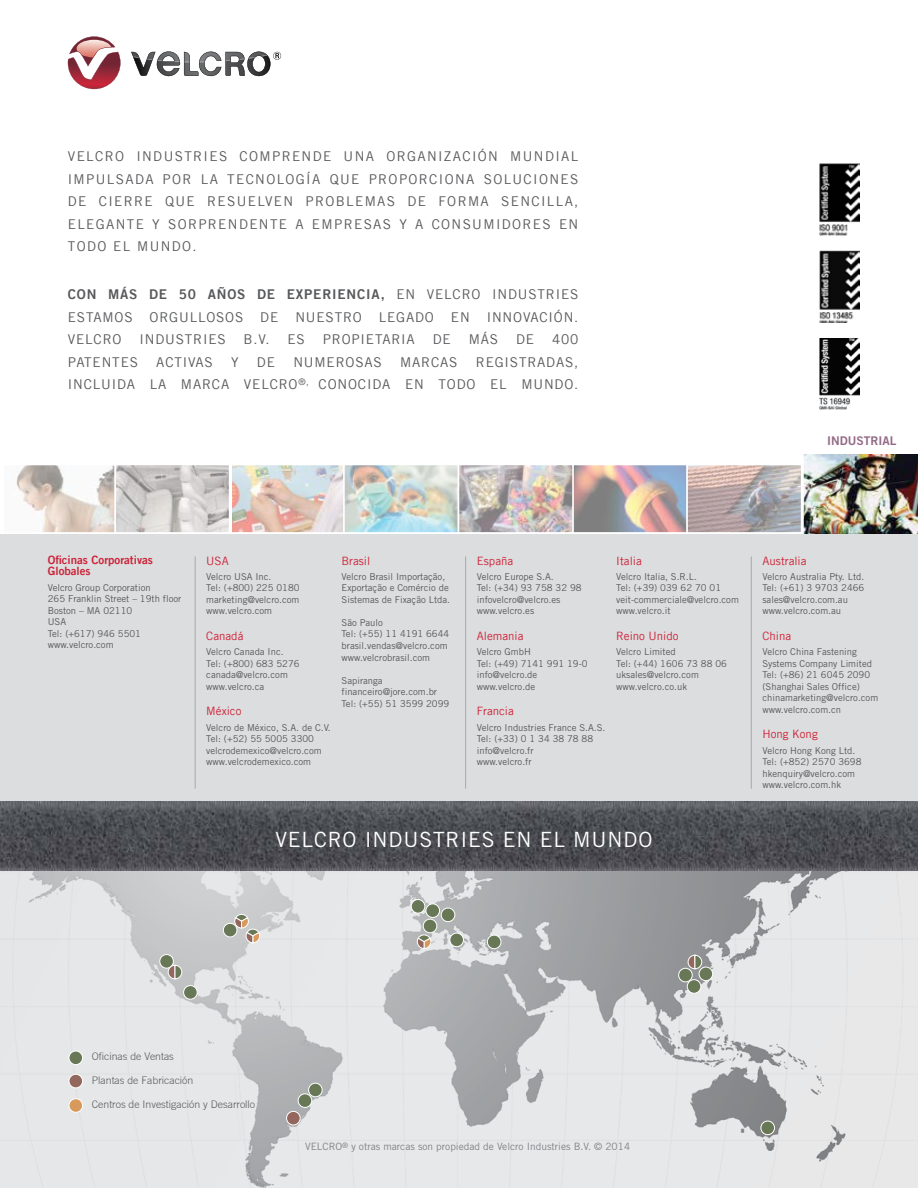
<style>
.page{position:relative;width:918px;height:1188px;background:#fff}
.page>*{position:absolute;margin:0;border:0;box-sizing:border-box;transform-origin:0 0}
.t1{font:21px "Trade Gothic";letter-spacing:.04em;color:#fff}
.t2{font:13.5px/22.5px "Trade Gothic LT";letter-spacing:.06em;color:#58595b;text-align:justify}
.t3{font:13.5px "Trade Gothic LT Bold Two";letter-spacing:.06em;color:#58595b}
.t4{font:12px "Trade Gothic Bold Two";color:#936a86}
.t5{font:11.55px "Trade Gothic LT";color:#ce2339}
.t6{font:11.55px/11.6px "Trade Gothic LT Bold Two";color:#ce2339}
.t7{font:300 10.5px "Trade Gothic";color:#58595b}
.t8{font:10.2px "Trade Gothic";color:#808285}
.t9{font:9.45px/11.6px "Trade Gothic";color:#58595b}
.t10{font:9.45px "Trade Gothic LT";color:#58595b}
.s1{font-family:"Trade Gothic LT"}
.s2{font-size:7.5px}
</style>
<div class="page">
<img style="left:803px;top:454px;width:115px;height:80px">
<img style="left:15px;top:465px;width:786px;height:68px">
<div style="left:0;top:534px;width:918px;height:276px;background:#dcddde"></div>
<img style="left:0;top:871px;width:918px;height:317px">
<div style="left:411px;top:900px;width:14px;height:13px;background:#687857;border-radius:50%"></div>
<div style="left:411px;top:899px;width:14px;height:14px;border:1px solid #fff;border-radius:50%"></div>
<div style="left:423px;top:919px;width:14px;height:14px;background:#687857;border-radius:50%"></div>
<div style="left:423px;top:919px;width:14px;height:14px;border:1px solid #fff;border-radius:50%"></div>
<div style="left:761px;top:1121px;width:14px;height:14px;background:#687857;border-radius:50%"></div>
<div style="left:761px;top:1121px;width:14px;height:14px;border:1px solid #fff;border-radius:50%"></div>
<div style="left:699px;top:967px;width:14px;height:14px;background:#687857;border-radius:50%"></div>
<div style="left:699px;top:967px;width:14px;height:14px;border:1px solid #fff;border-radius:50%"></div>
<div style="left:184px;top:986px;width:13px;height:13px;background:#687857;border-radius:50%"></div>
<div style="left:183px;top:985px;width:15px;height:15px;border:1px solid #fff;border-radius:50%"></div>
<div style="left:441px;top:908px;width:14px;height:14px;background:#687857;border-radius:50%"></div>
<div style="left:441px;top:908px;width:14px;height:14px;border:1px solid #fff;border-radius:50%"></div>
<div style="left:426px;top:904px;width:14px;height:13px;background:#687857;border-radius:50%"></div>
<div style="left:426px;top:904px;width:14px;height:14px;border:1px solid #fff;border-radius:50%"></div>
<div style="left:160px;top:955px;width:13px;height:13px;background:#687857;border-radius:50%"></div>
<div style="left:159px;top:954px;width:15px;height:14px;border:1px solid #fff;border-radius:50%"></div>
<div style="left:223px;top:923px;width:14px;height:14px;background:#687857;border-radius:50%"></div>
<div style="left:223px;top:923px;width:14px;height:14px;border:1px solid #fff;border-radius:50%"></div>
<div style="left:687px;top:980px;width:14px;height:13px;background:#687857;border-radius:50%"></div>
<div style="left:687px;top:979px;width:14px;height:15px;border:1px solid #fff;border-radius:50%"></div>
<div style="left:679px;top:968px;width:13px;height:14px;background:#687857;border-radius:50%"></div>
<div style="left:678px;top:968px;width:15px;height:14px;border:1px solid #fff;border-radius:50%"></div>
<svg style="left:417px;top:934px;width:15px;height:15px"></svg>
<svg style="left:234px;top:914px;width:26px;height:29px"></svg>
<svg style="left:168px;top:965px;width:14px;height:15px"></svg>
<svg style="left:687px;top:955px;width:15px;height:14px"></svg>
<div style="left:450px;top:933px;width:13px;height:14px;background:#687857;border-radius:50%"></div>
<div style="left:450px;top:933px;width:14px;height:14px;border:1px solid #fff;border-radius:50%"></div>
<div style="left:487px;top:935px;width:14px;height:14px;background:#687857;border-radius:50%"></div>
<div style="left:487px;top:935px;width:14px;height:14px;border:1px solid #fff;border-radius:50%"></div>
<div style="left:69px;top:1074px;width:14px;height:14px;background:#93675e;border-radius:50%"></div>
<div style="left:69px;top:1074px;width:14px;height:14px;border:1px solid #fff;border-radius:50%"></div>
<div style="left:69px;top:1099px;width:14px;height:13px;background:#d79a5c;border-radius:50%"></div>
<div style="left:69px;top:1098px;width:14px;height:15px;border:1px solid #fff;border-radius:50%"></div>
<div style="left:69px;top:1051px;width:14px;height:14px;background:#687857;border-radius:50%"></div>
<div style="left:69px;top:1051px;width:14px;height:14px;border:1px solid #fff;border-radius:50%"></div>
<div style="left:287px;top:1111px;width:13px;height:14px;background:#93675e;border-radius:50%"></div>
<div style="left:286px;top:1111px;width:15px;height:14px;border:1px solid #fff;border-radius:50%"></div>
<div style="left:298px;top:1094px;width:14px;height:13px;background:#687857;border-radius:50%"></div>
<div style="left:298px;top:1094px;width:14px;height:14px;border:1px solid #fff;border-radius:50%"></div>
<svg style="left:68px;top:36px;width:52px;height:53px"></svg>
<svg style="left:131px;top:51px;width:150px;height:26px"></svg>
<img style="left:819px;top:164px;width:40px;height:72px">
<img style="left:819px;top:338px;width:40px;height:72px">
<img style="left:819px;top:251px;width:40px;height:72px">
<hr style="left:465px;top:557px;width:1px;height:231px;background:#a7a9ac">
<hr style="left:195px;top:557px;width:1px;height:231px;background:#a7a9ac">
<hr style="left:751px;top:557px;width:1px;height:231px;background:#a7a9ac">
<div style="left:309px;top:1083px;width:13px;height:14px;background:#687857;border-radius:50%"></div>
<div style="left:308px;top:1083px;width:15px;height:14px;border:1px solid #fff;border-radius:50%"></div>
<img style="left:0;top:802px;width:918px;height:69px">
<h2 class="t2" style="left:68px;top:145px;width:512px">VELCRO INDUSTRIES COMPRENDE UNA ORGANIZACIÓN MUNDIAL IMPULSADA POR LA TECNOLOGÍA QUE PROPORCIONA SOLUCIONES DE CIERRE QUE RESUELVEN PROBLEMAS DE FORMA SENCILLA, ELEGANTE Y SORPRENDENTE A EMPRESAS Y A CONSUMIDORES EN TODO EL MUNDO.</h2>
<h2 class="t3" style="left:68px;top:286px;width:512px">CON MÁS DE 50 AÑOS DE EXPERIENCIA, <span class="s1">EN VELCRO INDUSTRIES</span></h2>
<h2 class="t2" style="left:68px;top:305px;width:66px">ESTAMOS</h2>
<h2 class="t2" style="left:150px;top:305px;width:95px">ORGULLOSOS</h2>
<h2 class="t2" style="left:260px;top:305px;width:20px">DE</h2>
<h2 class="t2" style="left:295px;top:305px;width:68px">NUESTRO</h2>
<h2 class="t2" style="left:379px;top:305px;width:57px">LEGADO</h2>
<h2 class="t2" style="left:451px;top:305px;width:20px">EN</h2>
<h2 class="t2" style="left:487px;top:305px;width:93px">INNOVACIÓN.</h2>
<h2 class="t2" style="left:68px;top:328px;width:55px">VELCRO</h2>
<h2 class="t2" style="left:139px;top:328px;width:88px">INDUSTRIES</h2>
<h2 class="t2" style="left:244px;top:328px;width:28px">B.V.</h2>
<h2 class="t2" style="left:288px;top:328px;width:19px">ES</h2>
<h2 class="t2" style="left:323px;top:328px;width:94px">PROPIETARIA</h2>
<h2 class="t2" style="left:433px;top:328px;width:20px">DE</h2>
<h2 class="t2" style="left:469px;top:328px;width:31px">MÁS</h2>
<h2 class="t2" style="left:516px;top:328px;width:20px">DE</h2>
<h2 class="t2" style="left:552px;top:328px;width:28px">400</h2>
<h2 class="t2" style="left:68px;top:350px;width:72px">PATENTES</h2>
<h2 class="t2" style="left:156px;top:350px;width:58px">ACTIVAS</h2>
<h2 class="t2" style="left:231px;top:350px;width:9px">Y</h2>
<h2 class="t2" style="left:257px;top:350px;width:20px">DE</h2>
<h2 class="t2" style="left:293px;top:350px;width:90px">NUMEROSAS</h2>
<h2 class="t2" style="left:400px;top:350px;width:59px">MARCAS</h2>
<h2 class="t2" style="left:68px;top:350px;width:512px;text-align:right">REGISTRADAS,<br>INCLUIDA LA MARCA VELCRO<sup>®,</sup> CONOCIDA EN TODO EL MUNDO.</h2>
<p class="t4" style="left:827px;top:433px;width:71px">INDUSTRIAL</p>
<p class="t6" style="left:48px;top:554px;width:107px">Oficinas Corporativas<br>Globales</p>
<p class="t9" style="left:48px;top:581px;width:135px">Velcro Group Corporation<br>265 Franklin Street – 19th floor<br>Boston – MA 02110<br>USA<br>Tel: (+617) 946 5501 www.velcro.com</p>
<p class="t5" style="left:206px;top:553px;width:24px">USA</p>
<p class="t9" style="left:206px;top:571px;width:95px">Velcro USA Inc.<br>Tel: (+800) 225 0180 marketing@velcro.com www.velcro.com</p>
<p class="t5" style="left:206px;top:629px;width:39px">Canadá</p>
<p class="t9" style="left:206px;top:646px;width:95px">Velcro Canada Inc.<br>Tel: (+800) 683 5276 canada@velcro.com www.velcro.ca</p>
<p class="t5" style="left:206px;top:704px;width:37px">México</p>
<p class="t9" style="left:206px;top:721px;width:126px">Velcro de México, S.A. de C.V.<br>Tel: (+52) 55 5005 3300</p>
<p class="t10" style="left:206px;top:745px;width:117px">velcrodemexico@velcro.com</p>
<p class="t9" style="left:206px;top:756px;width:106px">www.velcrodemexico.com</p>
<p class="t5" style="left:342px;top:553px;width:30px">Brasil</p>
<p class="t9" style="left:342px;top:571px;width:110px">Velcro Brasil Importação,<br>Exportação e Comércio de<br>Sistemas de Fixação Ltda.</p>
<p class="t9" style="left:342px;top:617px;width:109px">São Paulo<br>Tel: (+55) 11 4191 6644 brasil.vendas@velcro.com www.velcrobrasil.com</p>
<p class="t9" style="left:342px;top:674px;width:109px">Sapiranga financeiro@jore.com.br<br>Tel: (+55) 51 3599 2099</p>
<p class="t5" style="left:477px;top:553px;width:38px">España</p>
<p class="t9" style="left:477px;top:571px;width:106px">Velcro Europe S.A.<br>Tel: (+34) 93 758 32 98 infovelcro@velcro.es www.velcro.es</p>
<p class="t5" style="left:477px;top:629px;width:48px">Alemania</p>
<p class="t9" style="left:477px;top:646px;width:112px">Velcro GmbH<br>Tel: (+49) 7141 991 19-0 info@velcro.de www.velcro.de</p>
<p class="t5" style="left:477px;top:704px;width:39px">Francia</p>
<p class="t9" style="left:477px;top:721px;width:130px">Velcro Industries France S.A.S.<br>Tel: (+33) 0 1 34 38 78 88 info@velcro.fr<br>www.velcro.fr</p>
<p class="t5" style="left:616px;top:553px;width:27px">Italia</p>
<p class="t9" style="left:616px;top:571px;width:106px">Velcro Italia, S.R.L.<br>Tel: (+39) 039 62 70 01</p>
<p class="t10" style="left:616px;top:594px;width:124px">veit-commerciale@velcro.com</p>
<p class="t9" style="left:616px;top:605px;width:56px">www.velcro.it</p>
<p class="t5" style="left:616px;top:629px;width:64px">Reino Unido</p>
<p class="t9" style="left:616px;top:646px;width:112px">Velcro Limited<br>Tel: (+44) 1606 73 88 06 uksales@velcro.com www.velcro.co.uk</p>
<h1 class="t1" style="left:275px;top:827px;width:378px">VELCRO INDUSTRIES EN EL MUNDO</h1>
<p class="t5" style="left:762px;top:553px;width:46px">Australia</p>
<p class="t9" style="left:762px;top:571px;width:103px">Velcro Australia Pty. Ltd.<br>Tel: (+61) 3 9703 2466 sales@velcro.com.au www.velcro.com.au</p>
<p class="t5" style="left:762px;top:629px;width:30px">China</p>
<p class="t9" style="left:762px;top:646px;width:117px">Velcro China Fastening<br>Systems Company Limited<br>Tel: (+86) 21 6045 2090 (Shanghai Sales Office) chinamarketing@velcro.com www.velcro.com.cn</p>
<p class="t5" style="left:762px;top:727px;width:57px">Hong Kong</p>
<p class="t9" style="left:762px;top:744px;width:101px">Velcro Hong Kong Ltd.<br>Tel: (+852) 2570 3698 hkenquiry@velcro.com www.velcro.com.hk</p>
<p class="t7" style="left:92px;top:1050px;width:84px">Oficinas de Ventas</p>
<p class="t7" style="left:92px;top:1074px;width:103px">Plantas de Fabricación</p>
<p class="t7" style="left:92px;top:1098px;width:165px">Centros de Investigación y Desarrollo</p>
<p class="t8" style="left:305px;top:1140px;width:327px">VELCRO<span class="s2">®</span> y otras marcas son propiedad de Velcro Industries B.V. © 2014</p>
</div>
